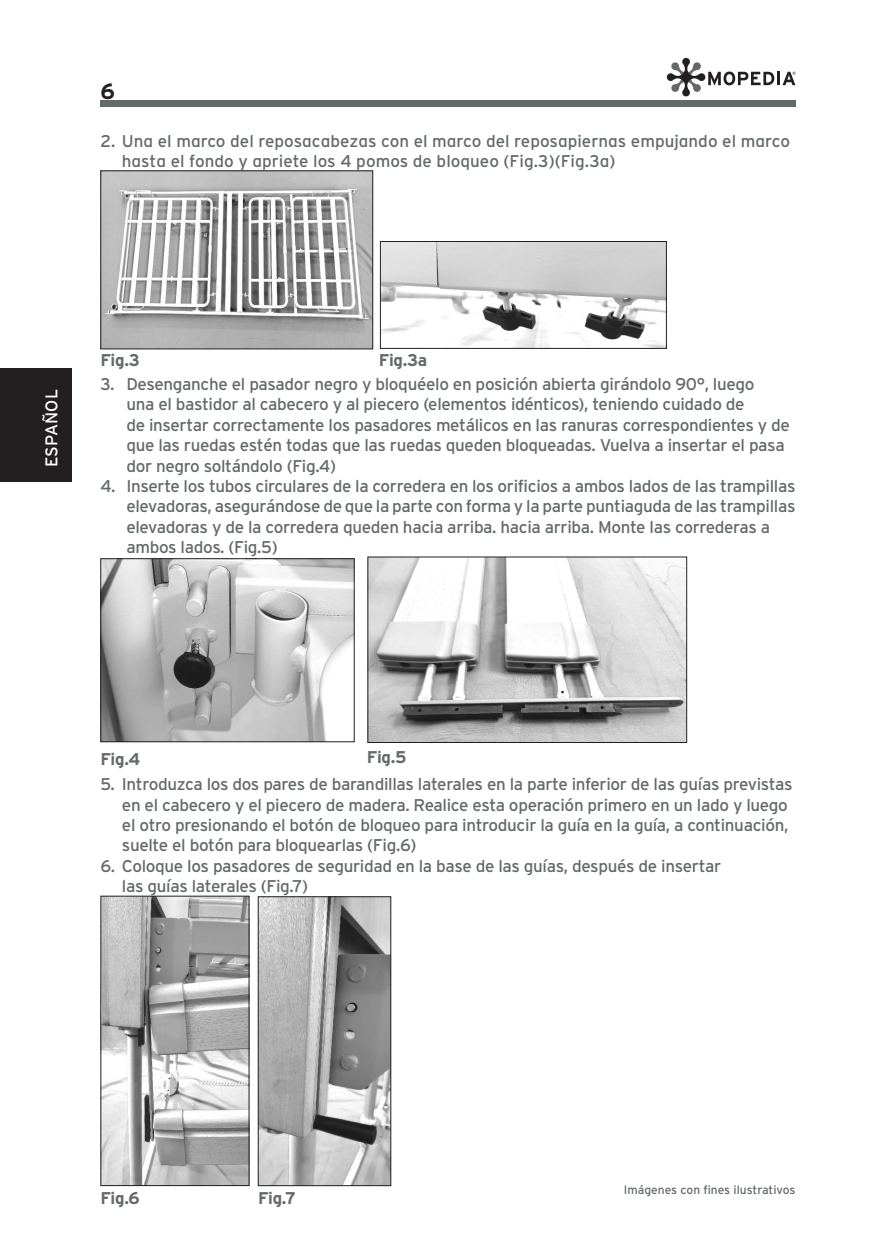
<style>
.page{position:relative;width:896px;height:1248px;background:#fff}
.page>*{position:absolute;margin:0;border:0;box-sizing:border-box;transform-origin:0 0}
.t1{font:700 22px "Interstate";color:#231f20}
.testo{font:17px/20.4px "Interstate";letter-spacing:-.02em;color:#65696a}
.testo-2{font:17px "Interstate";color:#65696a}
.t2{font:700 17px "Interstate";letter-spacing:-.02em;color:#65696a}
.t3{font:17px "Interstate";letter-spacing:.005em;color:#fff}
.t4{font:12px "Interstate";color:#65696a}
</style>
<div class="page">
<div style="left:100px;top:100px;width:695px;height:7px;background:#65696a"></div>
<svg style="left:667px;top:58px;width:128px;height:38px"></svg>
<div style="left:0;top:369px;width:71px;height:113px;background:#231f20"></div>
<img style="left:102px;top:172px;width:269px;height:175px">
<div style="left:100px;top:170px;width:273px;height:179px;border:1px solid #231f20"></div>
<img style="left:382px;top:243px;width:283px;height:104px">
<div style="left:380px;top:241px;width:287px;height:108px;border:1px solid #231f20"></div>
<img style="left:102px;top:560px;width:251px;height:180px">
<div style="left:100px;top:558px;width:255px;height:184px;border:1px solid #231f20"></div>
<img style="left:369px;top:558px;width:316px;height:182px">
<img style="left:102px;top:897px;width:145px;height:286px">
<img style="left:260px;top:898px;width:129px;height:285px">
<div style="left:258px;top:896px;width:133px;height:289px;border:1px solid #231f20"></div>
<p class="t1" style="left:100px;top:79px;width:16px">6</p>
<p class="testo-2" style="left:100px;top:131px;width:691px">2. Una el marco del reposacabezas con el marco del reposapiernas empujando el marco</p>
<p class="testo-2" style="left:122px;top:151px;width:495px">hasta el fondo y apriete los 4 pomos de bloqueo (Fig.3)(Fig.3a)</p>
<p class="t3" style="left:42px;top:467px;width:79px;rotate:-90deg">ESPAÑOL</p>
<p class="t2" style="left:100px;top:351px;width:41px">Fig.3</p>
<p class="t2" style="left:379px;top:350px;width:50px">Fig.3a</p>
<p class="testo" style="left:100px;top:373px;width:655px">3. Desenganche el pasador negro y bloquéelo en posición abierta girándolo 90°, luego</p>
<p class="testo" style="left:126px;top:394px;width:620px">una el bastidor al cabecero y al piecero (elementos idénticos), teniendo cuidado de</p>
<p class="testo" style="left:126px;top:414px;width:665px">de insertar correctamente los pasadores metálicos en las ranuras correspondientes y de que las ruedas estén todas que las ruedas queden bloqueadas. Vuelva a insertar el pasa</p>
<p class="testo" style="left:126px;top:455px;width:211px">dor negro soltándolo (Fig.4)</p>
<p class="testo" style="left:100px;top:475px;width:697px">4. Inserte los tubos circulares de la corredera en los orificios a ambos lados de las trampillas</p>
<p class="testo" style="left:126px;top:496px;width:670px">elevadoras, asegurándose de que la parte con forma y la parte puntiaguda de las trampillas</p>
<p class="testo" style="left:126px;top:516px;width:645px">elevadoras y de la corredera queden hacia arriba. hacia arriba. Monte las correderas a</p>
<p class="testo" style="left:126px;top:537px;width:153px">ambos lados. (Fig.5)</p>
<p class="t2" style="left:100px;top:749px;width:41px">Fig.4</p>
<p class="t2" style="left:367px;top:747px;width:41px">Fig.5</p>
<p class="testo" style="left:100px;top:773px;width:694px">5. Introduzca los dos pares de barandillas laterales en la parte inferior de las guías previstas</p>
<p class="testo" style="left:122px;top:794px;width:667px">en el cabecero y el piecero de madera. Realice esta operación primero en un lado y luego</p>
<p class="testo" style="left:122px;top:814px;width:668px">el otro presionando el botón de bloqueo para introducir la guía en la guía, a continuación,</p>
<p class="testo" style="left:122px;top:835px;width:296px">suelte el botón para bloquearlas (Fig.6)</p>
<p class="testo" style="left:100px;top:855px;width:622px">6. Coloque los pasadores de seguridad en la base de las guías, después de insertar</p>
<p class="testo" style="left:122px;top:875px;width:188px">las guías laterales (Fig.7)</p>
<p class="t2" style="left:100px;top:1188px;width:41px">Fig.6</p>
<p class="t2" style="left:258px;top:1188px;width:39px">Fig.7</p>
<p class="t4" style="left:624px;top:1182px;width:173px">Imágenes con fines ilustrativos</p>
</div>
